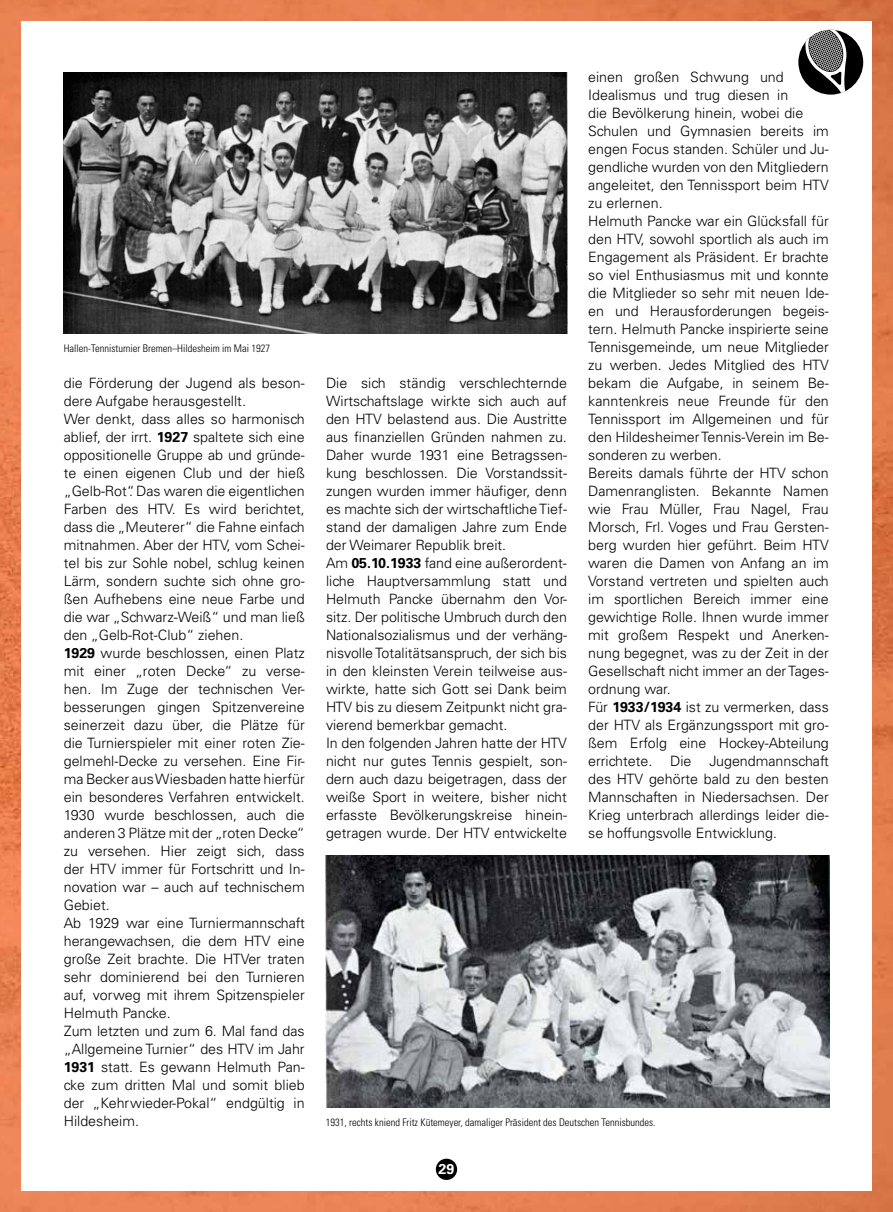
<style>
.page{position:relative;width:893px;height:1212px;background:#fff}
.page>*{position:absolute;margin:0;border:0;box-sizing:border-box;transform-origin:0 0}
.t1{font:300 14.25px/18px "Univers LT Std";color:#000}
.t2{font:700 14.25px "Univers LT Std";color:#fff}
.t3{font:300 condensed 10.5px "Univers LT Std";color:#000}
.s1{font-weight:700}
</style>
<div class="page">
<img style="left:0;top:0;width:893px;height:1212px">
<div style="left:21px;top:21px;width:851px;height:1170px;background:#fff"></div>
<img style="left:64px;top:72px;width:503px;height:261px">
<img style="left:326px;top:856px;width:503px;height:252px">
<div style="left:436px;top:1159px;width:21px;height:21px;background:#000;border-radius:50%"></div>
<div style="left:798px;top:30px;width:65px;height:65px;background:#000;border-radius:50%"></div>
<svg style="left:805px;top:30px;width:54px;height:65px"></svg>
<p class="t1" style="left:588px;top:68px;width:242px">einen großen Schwung und<br>Idealismus und trug diesen in<br>die Bevölkerung hinein, wobei die<br>Schulen und Gymnasien bereits im engen Focus standen. Schüler und Ju&shy;gendliche wurden von den Mitgliedern angeleitet, den Tennissport beim HTV zu erlernen.<br>Helmuth Pancke war ein Glücksfall für den HTV, sowohl sportlich als auch im<br>Engagement als Präsident. Er brachte so viel Enthusiasmus mit und konnte die Mitglieder so sehr mit neuen Ide&shy;en und Herausforderungen begeis&shy;tern. Helmuth Pancke inspirierte seine<br>Tennisgemeinde, um neue Mitglieder zu werben. Jedes Mitglied des HTV bekam die Aufgabe, in seinem Be&shy;kanntenkreis neue Freunde für den<br>Tennissport im Allgemeinen und für den Hildesheimer Tennis-Verein im Be&shy;sonderen zu werben.<br>Bereits damals führte der HTV schon<br>Damenranglisten. Bekannte Namen wie Frau Müller, Frau Nagel, Frau<br>Morsch, Frl. Voges und Frau Gersten&shy;berg wurden hier geführt. Beim HTV waren die Damen von Anfang an im<br>Vorstand vertreten und spielten auch im sportlichen Bereich immer eine gewichtige Rolle. Ihnen wurde immer mit großem Respekt und Anerken&shy;nung begegnet, was zu der Zeit in der<br>Gesellschaft nicht immer an der Tages&shy;ordnung war.<br>Für <span class="s1">1933/1934</span> ist zu vermerken, dass der HTV als Ergänzungssport mit gro&shy;ßem Erfolg eine Hockey-Abteilung errichtete.</p>
<p class="t3" style="left:64px;top:342px;width:208px">Hallen-Tennisturnier Bremen–Hildesheim im Mai 1927</p>
<p class="t1" style="left:64px;top:374px;width:242px">die Förderung der Jugend als beson&shy;dere Aufgabe herausgestellt.<br>Wer denkt, dass alles so harmonisch ablief, der irrt. <span class="s1">1927</span> spaltete sich eine oppositionelle Gruppe ab und gründe&shy;te einen eigenen Club und der hieß „Gelb-Rot“. Das waren die eigentlichen Farben des HTV. Es wird berichtet, dass die „Meuterer“ die Fahne einfach mitnahmen. Aber der HTV, vom Schei&shy;tel bis zur Sohle nobel, schlug keinen Lärm, sondern suchte sich ohne gro&shy;ßen Aufhebens eine neue Farbe und die war „Schwarz-Weiß“ und man ließ den „Gelb-Rot-Club“ ziehen.<br><span class="s1">1929</span> wurde beschlossen, einen Platz mit einer „roten Decke“ zu verse&shy;hen. Im Zuge der technischen Ver&shy;besserungen gingen Spitzenvereine seinerzeit dazu über, die Plätze für die Turnierspieler mit einer roten Zie&shy;gelmehl-Decke zu versehen. Eine Fir&shy;ma Becker aus Wiesbaden hatte hierfür ein besonderes Verfahren entwickelt.<br>1930 wurde beschlossen, auch die anderen 3 Plätze mit der „roten Decke“ zu versehen. Hier zeigt sich, dass der HTV immer für Fortschritt und In&shy;novation war – auch auf technischem Gebiet.<br>Ab 1929 war eine Turniermannschaft herangewachsen, die dem HTV eine große Zeit brachte. Die HTVer traten sehr dominierend bei den Turnieren auf, vorweg mit ihrem Spitzenspieler Helmuth Pancke.<br>Zum letzten und zum 6. Mal fand das „Allgemeine Turnier“ des HTV im Jahr <span class="s1">1931</span> statt. Es gewann Helmuth Pan&shy;cke zum dritten Mal und somit blieb der „Kehrwieder-Pokal“ endgültig in Hildesheim.</p>
<p class="t1" style="left:326px;top:374px;width:242px">Die sich ständig verschlechternde Wirtschaftslage wirkte sich auch auf den HTV belastend aus. Die Austritte aus finanziellen Gründen nahmen zu.<br>Daher wurde 1931 eine Betragssen&shy;kung beschlossen. Die Vorstandssit&shy;zungen wurden immer häufiger, denn es machte sich der wirtschaftliche Tief&shy;stand der damaligen Jahre zum Ende der Weimarer Republik breit.<br>Am <span class="s1">05.10.1933</span> fand eine außerordent&shy;liche Hauptversammlung statt und Helmuth Pancke übernahm den Vor&shy;sitz. Der politische Umbruch durch den Nationalsozialismus und der verhäng&shy;nisvolle Totalitätsanspruch, der sich bis in den kleinsten Verein teilweise aus&shy;wirkte, hatte sich Gott sei Dank beim HTV bis zu diesem Zeitpunkt nicht gra&shy;vierend bemerkbar gemacht.<br>In den folgenden Jahren hatte der HTV nicht nur gutes Tennis gespielt, son&shy;dern auch dazu beigetragen, dass der weiße Sport in weitere, bisher nicht erfasste Bevölkerungskreise hinein&shy;getragen wurde. Der HTV entwickelte</p>
<p class="t1" style="left:588px;top:752px;width:242px;text-align:justify;text-indent:121px">Jugendmannschaft des HTV gehörte bald zu den besten Mannschaften in Niedersachsen. Der Krieg unterbrach allerdings leider die&shy;se hoffungsvolle Entwicklung.</p>
<p class="t1" style="left:670px;top:752px;width:23px">Die</p>
<p class="t3" style="left:326px;top:1116px;width:331px">1931, rechts kniend Fritz Kütemeyer, damaliger Präsident des Deutschen Tennisbundes.</p>
<p class="t2" style="left:439px;top:1161px;width:17px">29</p>
</div>
